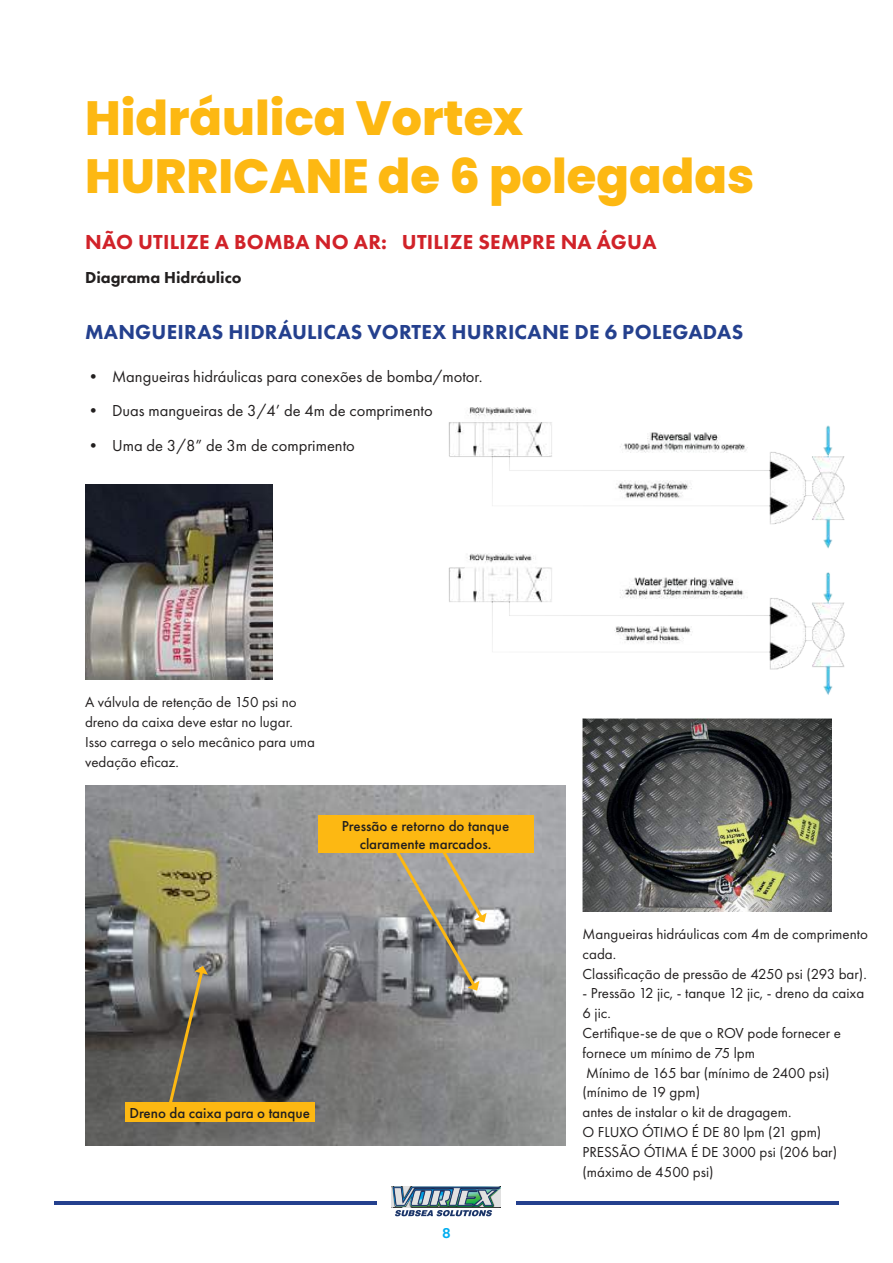
<style>
.page{position:relative;width:893px;height:1263px;background:#fff}
.page>*{position:absolute;margin:0;border:0;box-sizing:border-box;transform-origin:0 0}
.t1{font:800 48px/57.6px "Poppins";color:#fdb812}
.t2{font:800 21px "Futura PT";letter-spacing:.01em;color:#24408e}
.t3{font:800 21px "Futura PT";letter-spacing:.01em;color:#d12229}
.t4{font:16.5px "Futura PT";color:#221f1f}
.t5{font:800 16.5px "Futura PT";color:#221f1f}
.t6{font:15px/19.8px "Futura PT";color:#221f1f}
.t7{font:500 15px/18px "Futura PT";color:#221f1f;text-align:center}
.t8{font:600 13.5px "Poppins";color:#00adef}
</style>
<div class="page">
<img style="left:392px;top:1186px;width:109px;height:30px">
<hr style="left:54px;top:1201px;width:322px;height:3px;background:#24408e">
<hr style="left:517px;top:1201px;width:322px;height:3px;background:#24408e">
<img style="left:448px;top:407px;width:396px;height:288px">
<img style="left:85px;top:786px;width:480px;height:360px">
<svg style="left:166px;top:966px;width:42px;height:136px;background:#6e685b"></svg>
<div style="left:125px;top:1102px;width:189px;height:20px;background:#fdb812"></div>
<svg style="left:393px;top:853px;width:94px;height:138px;background:#97948e"></svg>
<div style="left:318px;top:815px;width:215px;height:38px;background:#fdb812"></div>
<img style="left:583px;top:718px;width:248px;height:194px">
<img style="left:85px;top:485px;width:187px;height:194px">
<h1 class="t1" style="left:85px;top:89px;width:671px">Hidráulica Vortex<br>HURRICANE de 6 polegadas</h1>
<h2 class="t3" style="left:85px;top:231px;width:573px">NÃO UTILIZE A BOMBA NO AR: UTILIZE SEMPRE NA ÁGUA</h2>
<p class="t5" style="left:85px;top:269px;width:158px">Diagrama Hidráulico</p>
<h2 class="t2" style="left:85px;top:321px;width:660px">MANGUEIRAS HIDRÁULICAS VORTEX HURRICANE DE 6 POLEGADAS</h2>
<p class="t4" style="left:85px;top:368px;width:399px">• Mangueiras hidráulicas para conexões de bomba/motor.</p>
<p class="t4" style="left:85px;top:402px;width:349px">• Duas mangueiras de 3/4’ de 4m de comprimento</p>
<p class="t4" style="left:85px;top:437px;width:271px">• Uma de 3/8” de 3m de comprimento</p>
<p class="t6" style="left:85px;top:693px;width:231px">A válvula de retenção de 150 psi no dreno da caixa deve estar no lugar.<br>Isso carrega o selo mecânico para uma vedação eficaz.</p>
<p class="t7" style="left:342px;top:817px;width:169px">Pressão e retorno do tanque claramente marcados.</p>
<p class="t7" style="left:129px;top:1104px;width:182px">Dreno da caixa para o tanque</p>
<p class="t8" style="left:442px;top:1225px;width:10px">8</p>
<p class="t6" style="left:583px;top:924px;width:287px">Mangueiras hidráulicas com 4m de comprimento cada.<br>Classificação de pressão de 4250 psi (293 bar).</p>
<p class="t6" style="left:583px;top:984px;width:283px">- Pressão 12 jic, - tanque 12 jic, - dreno da caixa<br>6 jic.<br>Certifique-se de que o ROV pode fornecer e fornece um mínimo de 75 lpm<br>Mínimo de 165 bar (mínimo de 2400 psi) (mínimo de 19 gpm)<br>antes de instalar o kit de dragagem.<br>O FLUXO ÓTIMO É DE 80 lpm (21 gpm)<br>PRESSÃO ÓTIMA É DE 3000 psi (206 bar) (máximo de 4500 psi)</p>
</div>
